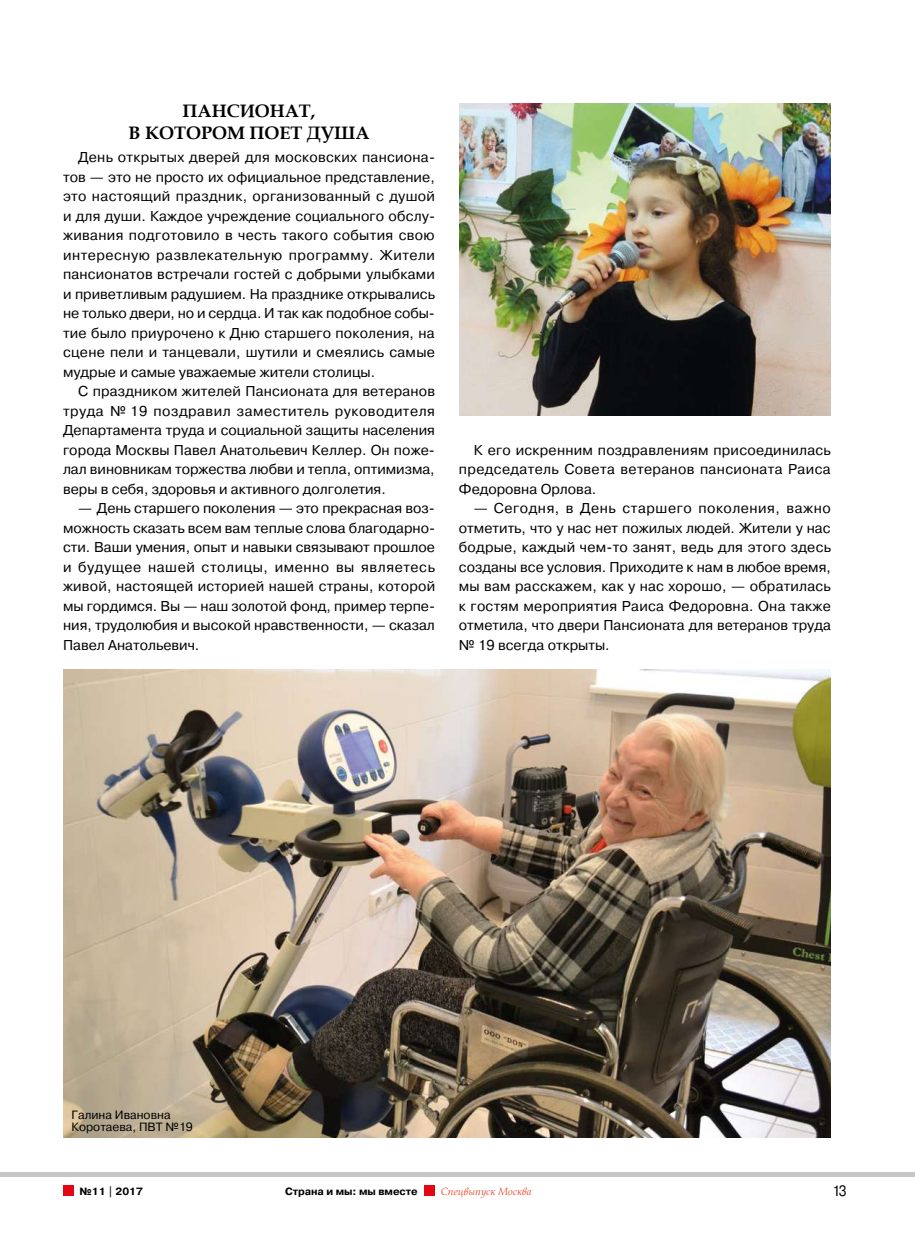
<style>
.page{position:relative;width:915px;height:1234px;background:#fff}
.page>*{position:absolute;margin:0;border:0;box-sizing:border-box;transform-origin:0 0}
.t1{font:700 18px/22.5px "Book Antiqua";color:#000;text-align:center}
.t2{font:15px "Pragmatica";color:#000;scale:.9 1}
.t3{font:14.25px/19.5px "Pragmatica";color:#000;text-align:justify}
.t4{font:12px/12px "Pragmatica";color:#000}
.t5{font:700 10.5px "Pragmatica C";color:#000}
.t6{font:italic 10.5px "Book Antiqua";color:#e94f35}
</style>
<div class="page">
<img style="left:63px;top:669px;width:767px;height:468px">
<img style="left:459px;top:104px;width:371px;height:312px">
<div style="left:423px;top:1185px;width:11px;height:10px;background:#e30613"></div>
<div style="left:63px;top:1185px;width:11px;height:10px;background:#e30613"></div>
<div style="left:0;top:1171px;width:914px;height:5px;background:#c6c6c6"></div>
<p class="t1" style="left:128px;top:99px;width:242px">Пансионат,<br>в котором поет душа</p>
<p class="t3" style="left:63px;top:148px;width:373px;text-indent:15px">День открытых дверей для московских пансиона&shy;тов — это не просто их официальное представление, это настоящий праздник, организованный с душой и для души. Каждое учреждение социального обслу&shy;живания подготовило в честь такого события свою интересную развлекательную программу. Жители пансионатов встречали гостей с добрыми улыбками и приветливым радушием. На празднике открывались не только двери, но и сердца. И так как подобное собы&shy;тие было приурочено к Дню старшего поколения, на сцене пели и танцевали, шутили и смеялись самые мудрые и самые уважаемые жители столицы.</p>
<p class="t3" style="left:63px;top:382px;width:373px;text-indent:15px">С праздником жителей Пансионата для ветеранов труда № 19 поздравил заместитель руководителя Департамента труда и социальной защиты населения города Москвы Павел Анатольевич Келлер. Он поже&shy;лал виновникам торжества любви и тепла, оптимизма, веры в себя, здоровья и активного долголетия.</p>
<p class="t3" style="left:63px;top:499px;width:373px;text-indent:15px">— День старшего поколения — это прекрасная воз&shy;можность сказать всем вам теплые слова благодарно&shy;сти. Ваши умения, опыт и навыки связывают прошлое и будущее нашей столицы, именно вы являетесь живой, настоящей историей нашей страны, которой мы гордимся. Вы — наш золотой фонд, пример терпе&shy;ния, трудолюбия и высокой нравственности, — сказал Павел Анатольевич.</p>
<p class="t3" style="left:459px;top:440px;width:373px;text-indent:15px">К его искренним поздравлениям присоединилась председатель Совета ветеранов пансионата Раиса Федоровна Орлова.</p>
<p class="t3" style="left:459px;top:499px;width:373px;text-indent:15px">— Сегодня, в День старшего поколения, важно отметить, что у нас нет пожилых людей. Жители у нас бодрые, каждый чем-то занят, ведь для этого здесь созданы все условия. Приходите к нам в любое время, мы вам расскажем, как у нас хорошо, — обратилась к гостям мероприятия Раиса Федоровна. Она также отметила, что двери Пансионата для ветеранов труда № 19 всегда открыты.</p>
<p class="t4" style="left:72px;top:1109px;width:123px">Галина И вановна<br>Коротаева, ПВТ №19</p>
<p class="t5" style="left:80px;top:1185px;width:65px">№11 | 2017</p>
<p class="t5" style="left:285px;top:1185px;width:134px">Страна и мы: мы вместе</p>
<p class="t6" style="left:441px;top:1183px;width:92px">Спецвыпуск Москва</p>
<p class="t2" style="left:832px;top:1181px;width:17px">13</p>
</div>
